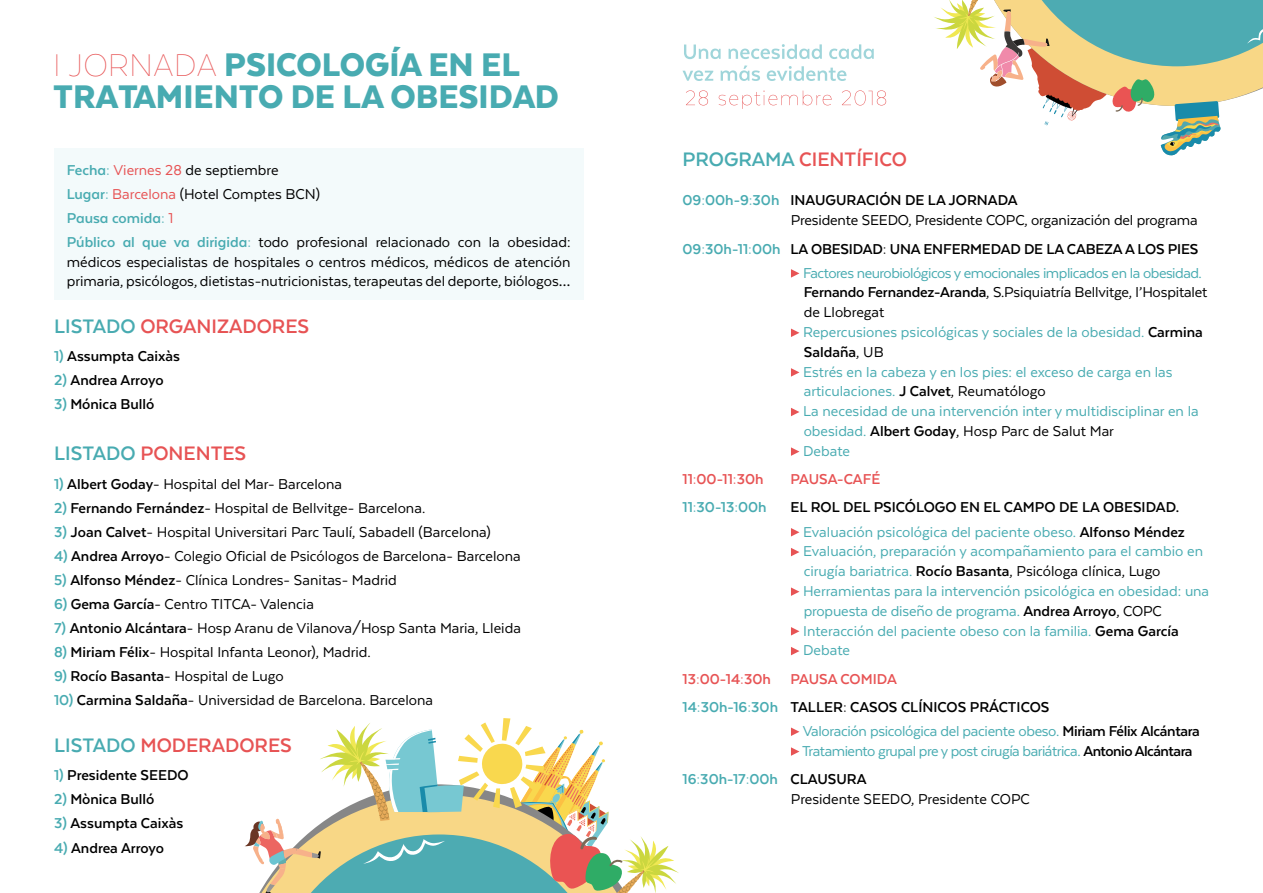
<style>
.page{position:relative;width:1263px;height:893px;background:#fff}
.page>*{position:absolute;margin:0;border:0;box-sizing:border-box;transform-origin:0 0}
.t1{font:900 37.65px/32.2px "Texta Alt";color:#48abb1}
.t2{font:700 22.5px "Texta";color:#e75354}
.t3{font:16.5px/19.8px "Texta";color:#000}
.t4{font:16.5px/19.8px "Texta";color:#48abb1}
.t5{font:700 16.5px/24px "Texta";color:#000}
.t6{font:16.5px/24px "Texta";letter-spacing:-.03em;color:#48abb1;text-align:right}
.t7{font:700 16.5px "Texta Alt";color:#48abb1}
.t8{font:700 16.5px "Texta Alt";color:#e75354}
.t9{font:700 16.5px "Texta";color:#e75354}
.s1{font-family:"Texta";font-weight:100;font-size:36.15px;color:#e75354}
.s2{font-family:"Texta Alt";font-weight:700;color:#48abb1}
.s3{color:#e75354}
.s4{font-family:"Texta";font-weight:400;color:#e75354}
.s5{color:#48abb1}
.s6{font-family:"Texta Alt";color:#48abb1}
.s7{font-weight:700}
.s8{font-family:"Texta Alt";font-weight:700}
.s9{font-weight:700;color:#000}
.s10{color:#000}
.s11{font-weight:400;color:#48abb1}
.s12{font-family:"Texta";color:#000}
</style>
<div class="page">
<svg style="left:245px;top:718px;width:434px;height:175px"></svg>
<div style="left:54px;top:149px;width:529px;height:151px;background:#f3fafb"></div>
<svg style="left:791px;top:269px;width:8px;height:9px"></svg>
<svg style="left:791px;top:329px;width:8px;height:8px"></svg>
<svg style="left:791px;top:368px;width:8px;height:9px"></svg>
<svg style="left:791px;top:408px;width:8px;height:8px"></svg>
<svg style="left:791px;top:447px;width:8px;height:9px"></svg>
<svg style="left:791px;top:528px;width:8px;height:8px"></svg>
<svg style="left:791px;top:548px;width:8px;height:8px"></svg>
<svg style="left:791px;top:587px;width:8px;height:9px"></svg>
<svg style="left:791px;top:627px;width:8px;height:8px"></svg>
<svg style="left:791px;top:647px;width:8px;height:8px"></svg>
<svg style="left:791px;top:727px;width:8px;height:9px"></svg>
<svg style="left:791px;top:747px;width:8px;height:9px"></svg>
<svg style="left:934px;top:0;width:329px;height:155px"></svg>
<svg style="left:686px;top:90px;width:22px;height:15px"></svg>
<svg style="left:719px;top:91px;width:112px;height:18px"></svg>
<svg style="left:842px;top:90px;width:44px;height:15px"></svg>
<svg style="left:684px;top:45px;width:37px;height:14px"></svg>
<svg style="left:728px;top:44px;width:94px;height:15px"></svg>
<svg style="left:829px;top:44px;width:45px;height:15px"></svg>
<svg style="left:682px;top:70px;width:31px;height:11px"></svg>
<svg style="left:721px;top:65px;width:39px;height:16px"></svg>
<svg style="left:767px;top:66px;width:79px;height:15px"></svg>
<h1 class="t1" style="left:53px;top:48px;width:507px"><span class="s1">I JORNADA</span> PSICOLOGÍA EN EL<br>TRATAMIENTO DE LA OBESIDAD</h1>
<p class="t3" style="left:67px;top:158px;width:255px;line-height:24px"><span class="s2">Fecha:</span> <span class="s3">Viernes 28</span> de septiembre<br><span class="s2">Lugar:</span> <span class="s3">Barcelona</span> (Hotel Comptes BCN)</p>
<p class="t7" style="left:67px;top:209px;width:108px">Pausa comida: <span class="s4">1</span></p>
<p class="t3" style="left:67px;top:232px;width:505px;text-align:justify"><span class="s2">Público al que va dirigida:</span> todo profesional relacionado con la obesidad: médicos especialistas de hospitales o centros médicos, médicos de atención primaria, psicólogos, dietistas-nutricionistas, terapeutas del deporte, biólogos…</p>
<h2 class="t2" style="left:54px;top:315px;width:257px"><span class="s5">LISTADO</span> ORGANIZADORES</h2>
<p class="t5" style="left:54px;top:344px;width:128px"><span class="s6">1)</span> Assumpta Caixàs</p>
<p class="t5" style="left:54px;top:368px;width:111px"><span class="s6">2)</span> Andrea Arroyo</p>
<p class="t5" style="left:54px;top:392px;width:102px"><span class="s6">3)</span> Mónica Bulló</p>
<h2 class="t2" style="left:54px;top:442px;width:194px"><span class="s5">LISTADO</span> PONENTES</h2>
<p class="t3" style="left:54px;top:474px;width:290px"><span class="s2">1)</span> <span class="s7">Albert Goday</span>- Hospital del Mar- Barcelona</p>
<p class="t3" style="left:54px;top:498px;width:373px"><span class="s2">2)</span> <span class="s7">Fernando Fernández</span>- Hospital de Bellvitge- Barcelona.</p>
<p class="t3" style="left:54px;top:522px;width:438px"><span class="s2">3)</span> <span class="s7">Joan Calvet</span>- Hospital Universitari Parc Taulí, Sabadell (Barcelona)</p>
<p class="t3" style="left:54px;top:546px;width:468px"><span class="s2">4)</span> <span class="s7">Andrea Arroyo</span>- Colegio Oficial de Psicólogos de Barcelona- Barcelona</p>
<p class="t3" style="left:54px;top:570px;width:344px"><span class="s2">5)</span> <span class="s7">Alfonso Méndez</span>- Clínica Londres- Sanitas- Madrid</p>
<p class="t3" style="left:54px;top:594px;width:261px"><span class="s2">6)</span> <span class="s7">Gema García</span>- Centro TITCA- Valencia</p>
<p class="t3" style="left:54px;top:618px;width:468px"><span class="s2">7)</span> <span class="s7">Antonio Alcántara</span>- Hosp Aranu de Vilanova/Hosp Santa Maria, Lleida</p>
<p class="t3" style="left:54px;top:642px;width:318px"><span class="s2">8)</span> <span class="s7">Miriam Félix</span>- Hospital Infanta Leonor), Madrid.</p>
<p class="t3" style="left:54px;top:666px;width:231px"><span class="s2">9)</span> <span class="s7">Rocío Basanta</span>- Hospital de Lugo</p>
<p class="t3" style="left:54px;top:690px;width:381px"><span class="s2">10)</span> <span class="s7">Carmina Saldaña</span>- Universidad de Barcelona. Barcelona</p>
<h2 class="t2" style="left:54px;top:734px;width:239px"><span class="s5">LISTADO</span> MODERADORES</h2>
<p class="t5" style="left:54px;top:763px;width:136px"><span class="s6">1)</span> Presidente SEEDO</p>
<p class="t5" style="left:54px;top:787px;width:102px"><span class="s6">2)</span> Mònica Bulló</p>
<p class="t5" style="left:54px;top:811px;width:131px"><span class="s6">3)</span> Assumpta Caixàs</p>
<p class="t5" style="left:54px;top:835px;width:112px"><span class="s6">4)</span> Andrea Arroyo</p>
<h2 class="t2" style="left:682px;top:148px;width:226px"><span class="s5">PROGRAMA</span> CIENTÍFICO</h2>
<p class="t3" style="left:791px;top:190px;width:408px;text-indent:-108px"><span class="s2">09:00h-9:30h</span> <span class="s7">INAUGURACIÓN DE LA JORNADA<br></span>Presidente SEEDO, Presidente COPC, organización del programa</p>
<p class="t6" style="left:682px;top:236px;width:521px"><span class="s8">09:30h-11:00h</span> <span class="s9">LA OBESIDAD: UNA ENFERMEDAD DE LA CABEZA A LOS PIES<br></span>Factores neurobiológicos y emocionales implicados en la obesidad.</p>
<p class="t4" style="left:803px;top:282px;width:406px"><span class="s9">Fernando Fernandez-Aranda</span><span class="s10">, S.Psiquiatría Bellvitge, l’Hospitalet de Llobregat<br></span>Repercusiones psicológicas y sociales de la obesidad. <span class="s9">Carmina Saldaña</span><span class="s10">, UB<br></span>Estrés en la cabeza y en los pies: el exceso de carga en las articulaciones. <span class="s9">J Calvet</span><span class="s10">, Reumatólogo<br></span>La necesidad de una intervención inter y multidisciplinar en la obesidad. <span class="s9">Albert Goday</span><span class="s10">, Hosp Parc de Salut Mar<br></span>Debate</p>
<p class="t8" style="left:682px;top:471px;width:83px">11:00-11:30h</p>
<p class="t9" style="left:790px;top:471px;width:91px">PAUSA-CAFÉ</p>
<p class="t7" style="left:682px;top:499px;width:86px">11:30-13:00h</p>
<p class="t5" style="left:803px;top:495px;width:383px;text-indent:-13px">EL ROL DEL PSICÓLOGO EN EL CAMPO DE LA OBESIDAD.<br><span class="s11">Evaluación psicológica del paciente obeso.</span> Alfonso Méndez</p>
<p class="t4" style="left:803px;top:541px;width:407px">Evaluación, preparación y acompañamiento para el cambio en cirugía bariatrica. <span class="s9">Rocío Basanta</span><span class="s10">, Psicóloga clínica, Lugo </span>Herramientas para la intervención psicológica en obesidad: una propuesta de diseño de programa. <span class="s9">Andrea Arroyo</span><span class="s10">, COPC </span>Interacción del paciente obeso con la familia. <span class="s9">Gema García </span>Debate</p>
<p class="t5" style="left:682px;top:664px;width:368px;line-height:28.3px"><span class="s3">13:00-14:30h PAUSA COMIDA<br></span><span class="s6">14:30h-16:30h</span> TALLER: CASOS CLÍNICOS PRÁCTICOS</p>
<p class="t6" style="left:802px;top:721px;width:399px;line-height:19.8px;text-align:left">Valoración psicológica del paciente obeso. <span class="s9">Miriam Félix Alcántara<br></span>Tratamiento grupal pre y post cirugía bariátrica. <span class="s9">Antonio Alcántara</span></p>
<p class="t7" style="left:682px;top:771px;width:186px">16:30h-17:00h <span class="s12">CLAUSURA</span></p>
<p class="t3" style="left:791px;top:789px;width:240px">Presidente SEEDO, Presidente COPC</p>
</div>
